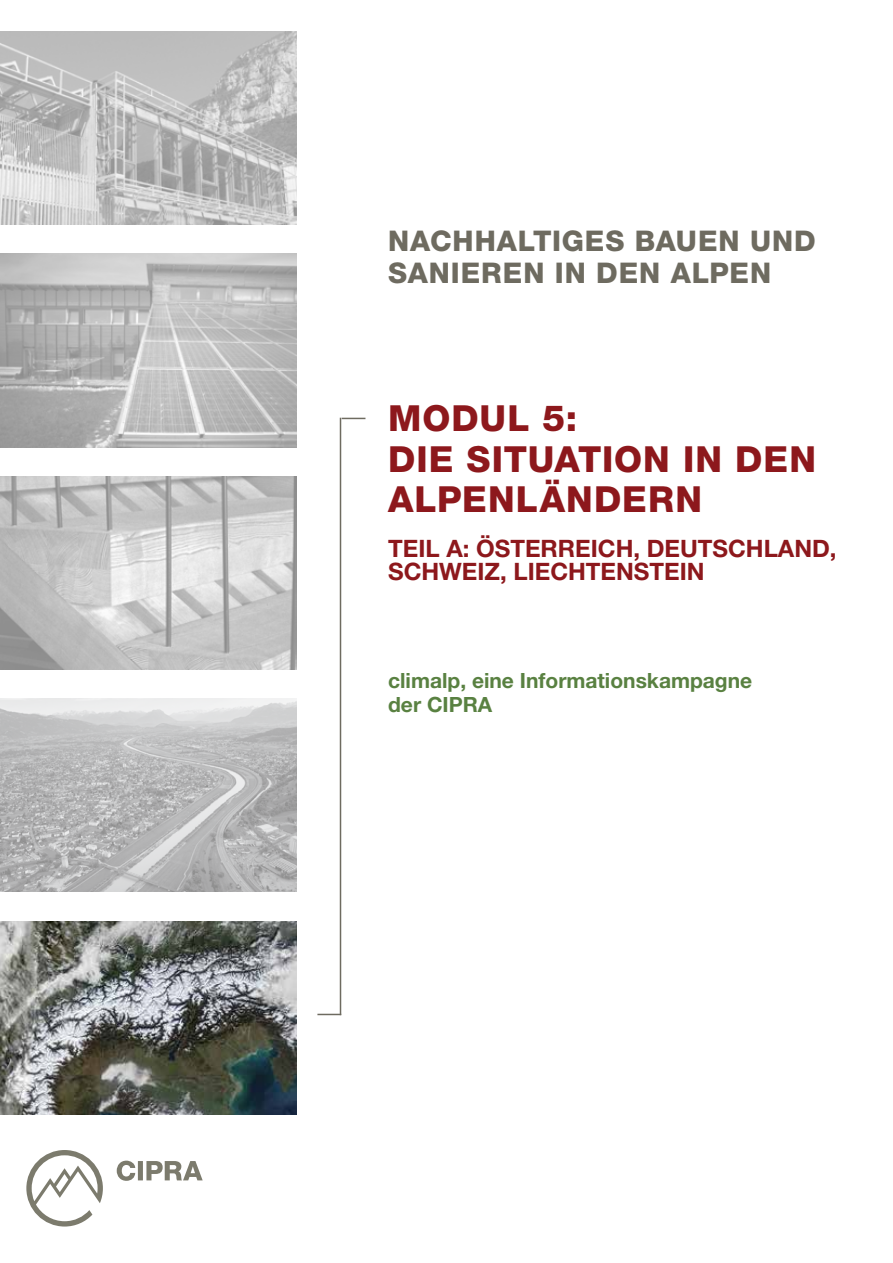
<style>
.page{position:relative;width:893px;height:1263px;background:#fff}
.page>*{position:absolute;margin:0;border:0;box-sizing:border-box;transform-origin:0 0}
.t1{font:800 36px/40.5px "Helvetica Neue LT Pro";letter-spacing:.025em;color:#8d181c}
.t2{font:800 28.5px/31.5px "Helvetica Neue LT Pro";letter-spacing:.035em;color:#6e6b60}
.t3{font:700 24px/22.5px "Helvetica Neue LT Pro";color:#8d181c}
.t4{font:700 21px/24px "Helvetica Neue LT Pro";color:#598141}
</style>
<div class="page">
<svg style="left:342px;top:418px;width:23px;height:1px"></svg>
<hr style="left:340px;top:418px;width:1px;height:597px;background:#6e6b60">
<svg style="left:26px;top:1150px;width:77px;height:76px"></svg>
<svg style="left:117px;top:1160px;width:86px;height:21px"></svg>
<img style="left:0;top:32px;width:296px;height:193px">
<img style="left:0;top:699px;width:296px;height:193px">
<img style="left:0;top:476px;width:296px;height:193px">
<img style="left:0;top:254px;width:296px;height:193px">
<img style="left:0;top:921px;width:296px;height:194px">
<svg style="left:317px;top:1014px;width:23px;height:1px"></svg>
<p class="t2" style="left:388px;top:225px;width:429px">NACHHALTIGES BAUEN UND<br>SANIEREN IN DEN ALPEN</p>
<h1 class="t1" style="left:388px;top:398px;width:425px">MODUL 5:<br>DIE SITUATION IN DEN<br>ALPENLÄNDERN</h1>
<p class="t3" style="left:388px;top:537px;width:450px">TEIL A: ÖSTERREICH, DEUTSCHLAND,<br>SCHWEIZ, LIECHTENSTEIN</p>
<p class="t4" style="left:388px;top:668px;width:366px">CLIMALP, EINE INFORMATIONSKAMPAGNE<br>DER CI PRA</p>
</div>
